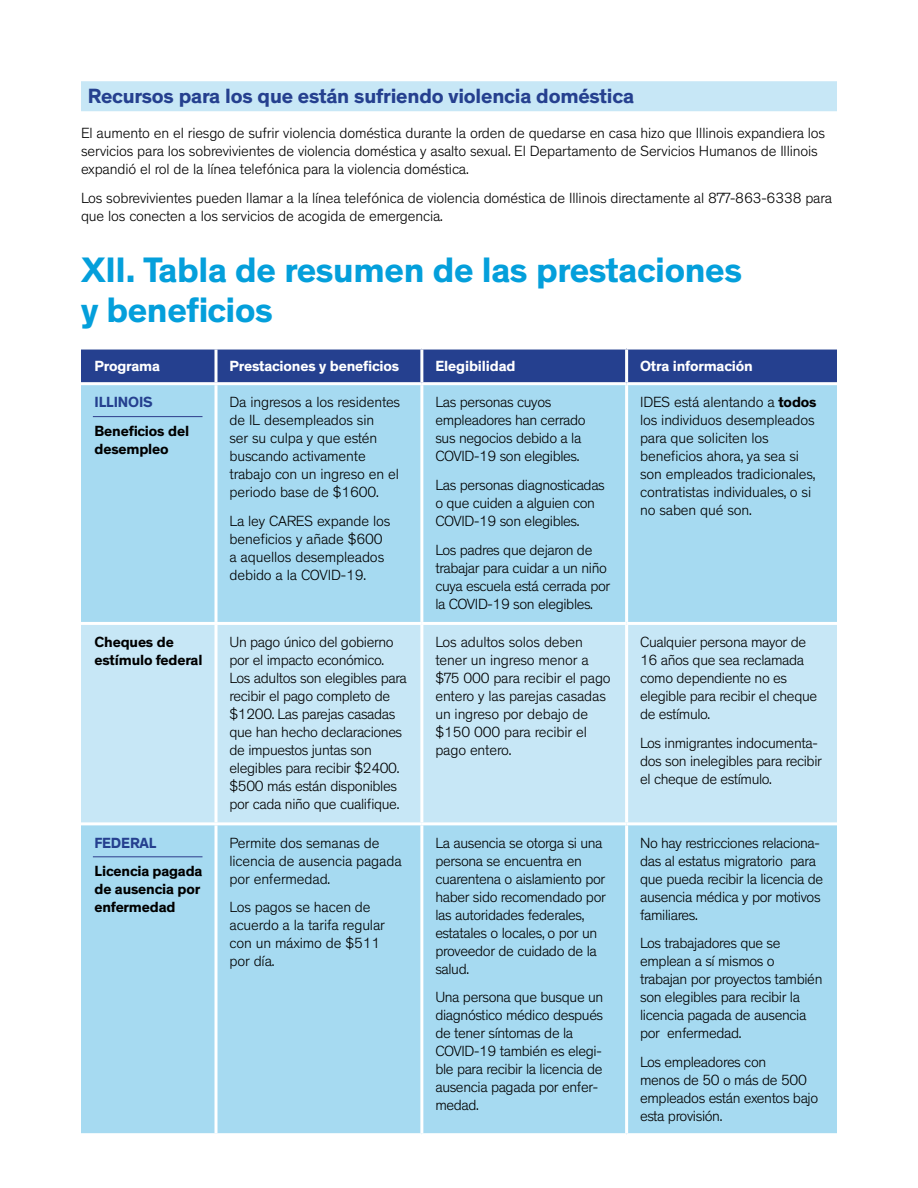
<style>
.page{position:relative;width:918px;height:1188px;background:#fff}
.page>*{position:absolute;margin:0;border:0;box-sizing:border-box;transform-origin:0 0}
.Section_title{font:700 36px/40.5px "Theinhardt";letter-spacing:-.01em;color:#049fdb}
.Level_2_cap_lined{font:700 21px "Theinhardt";letter-spacing:-.01em;color:#25408f}
.t1{font:300 15px/18px "Theinhardt";letter-spacing:-.025em;color:#000}
.t2{font:700 15px/18px "Theinhardt";letter-spacing:-.01em;color:#000}
.t3{font:700 15px "Theinhardt";letter-spacing:-.01em;color:#fff}
.Table_state{font:700 15px "Theinhardt";letter-spacing:-.01em;color:#25408f}
.s1{font-weight:700}
</style>
<div class="page">
<div style="left:81px;top:81px;width:756px;height:30px;background:#c7e7f6"></div>
<div style="left:81px;top:350px;width:756px;height:32px;background:#25408f"></div>
<div style="left:81px;top:385px;width:756px;height:748px;background:#a6daf1"></div>
<div style="left:81px;top:625px;width:756px;height:197px;background:#c7e7f6"></div>
<svg style="left:214px;top:350px;width:4px;height:32px"></svg>
<hr style="left:420px;top:350px;width:3px;height:32px;background:#fff">
<hr style="left:625px;top:350px;width:3px;height:32px;background:#fff">
<svg style="left:214px;top:385px;width:4px;height:237px"></svg>
<hr style="left:420px;top:385px;width:3px;height:237px;background:#fff">
<hr style="left:625px;top:385px;width:3px;height:237px;background:#fff">
<hr style="left:81px;top:622px;width:135px;height:3px;background:#fff">
<hr style="left:216px;top:622px;width:206px;height:3px;background:#fff">
<svg style="left:214px;top:625px;width:4px;height:197px"></svg>
<hr style="left:422px;top:622px;width:205px;height:3px;background:#fff">
<hr style="left:420px;top:625px;width:3px;height:197px;background:#fff">
<hr style="left:627px;top:622px;width:210px;height:3px;background:#fff">
<hr style="left:625px;top:625px;width:3px;height:197px;background:#fff">
<hr style="left:81px;top:822px;width:135px;height:3px;background:#fff">
<hr style="left:216px;top:822px;width:206px;height:3px;background:#fff">
<svg style="left:214px;top:825px;width:4px;height:308px"></svg>
<hr style="left:422px;top:822px;width:205px;height:3px;background:#fff">
<hr style="left:420px;top:825px;width:3px;height:308px;background:#fff">
<hr style="left:627px;top:822px;width:210px;height:3px;background:#fff">
<hr style="left:625px;top:825px;width:3px;height:308px;background:#fff">
<hr style="left:93px;top:416px;width:109px;height:1px;background:#3b4d96">
<hr style="left:93px;top:856px;width:109px;height:1px;background:#3b4d96">
<p class="Level_2_cap_lined" style="left:88px;top:83px;width:548px">Recursos para los que están sufriendo violencia doméstica</p>
<p class="t1" style="left:81px;top:124px;width:746px">El aumento en el riesgo de sufrir violencia doméstica durante la orden de quedarse en casa hizo que Illinois expandiera los servicios para los sobrevivientes de violencia doméstica y asalto sexual. El Departamento de Servicios Humanos de Illinois expandió el rol de la línea telefónica para la violencia doméstica.</p>
<p class="t1" style="left:81px;top:189px;width:753px">Los sobrevivientes pueden llamar a la línea telefónica de violencia doméstica de Illinois directamente al 877-863-6338 para que los conecten a los servicios de acogida de emergencia.</p>
<p class="Section_title" style="left:81px;top:250px;width:663px">XII. Tabla de resumen de las prestaciones y beneficios</p>
<p class="t3" style="left:94px;top:357px;width:67px">Programa</p>
<p class="t3" style="left:230px;top:357px;width:171px">Prestaciones y beneficios</p>
<p class="t3" style="left:435px;top:357px;width:82px">Elegibilidad</p>
<p class="t3" style="left:640px;top:357px;width:114px">Otra información</p>
<p class="Table_state" style="left:94px;top:393px;width:60px">ILLINOIS</p>
<p class="t2" style="left:94px;top:422px;width:96px">Beneficios del desempleo</p>
<p class="t1" style="left:640px;top:394px;width:178px">IDES está alentando a <span class="s1">todos </span>los individuos desempleados para que soliciten los beneficios ahora, ya sea si son empleados tradicionales, contratistas individuales, o si no saben qué son.</p>
<p class="t1" style="left:230px;top:394px;width:172px">Da ingresos a los residentes de IL desempleados sin<br>ser su culpa y que estén buscando activamente trabajo con un ingreso en el periodo base de $1600.</p>
<p class="t1" style="left:230px;top:512px;width:162px">La ley CARES expande los beneficios y añade $600 a aquellos desempleados debido a la COVID-19.</p>
<p class="t1" style="left:435px;top:394px;width:152px">Las personas cuyos empleadores han cerrado sus negocios debido a la<br>COVID-19 son elegibles.</p>
<p class="t1" style="left:435px;top:476px;width:171px">Las personas diagnosticadas o que cuiden a alguien con<br>COVID-19 son elegibles.</p>
<p class="t1" style="left:435px;top:541px;width:176px">Los padres que dejaron de trabajar para cuidar a un niño cuya escuela está cerrada por la COVID-19 son elegibles.</p>
<p class="t2" style="left:94px;top:633px;width:109px">Cheques de estímulo federal</p>
<p class="t1" style="left:230px;top:633px;width:179px">Un pago único del gobierno por el impacto económico.<br>Los adultos son elegibles para recibir el pago completo de $1200. Las parejas casadas que han hecho declaraciones de impuestos juntas son elegibles para recibir $2400. $500 más están disponibles por cada niño que cualifique.</p>
<p class="t1" style="left:435px;top:633px;width:177px">Los adultos solos deben tener un ingreso menor a $75 000 para recibir el pago entero y las parejas casadas un ingreso por debajo de $150 000 para recibir el pago entero.</p>
<p class="t1" style="left:640px;top:633px;width:179px">Cualquier persona mayor de<br>16 años que sea reclamada como dependiente no es elegible para recibir el cheque de estímulo.</p>
<p class="t1" style="left:640px;top:734px;width:183px">Los inmigrantes indocumenta&shy;dos son inelegibles para recibir el cheque de estímulo.</p>
<p class="Table_state" style="left:94px;top:833px;width:63px">FEDERAL</p>
<p class="t2" style="left:94px;top:863px;width:109px">Licencia pagada de ausencia por enfermedad</p>
<p class="t1" style="left:230px;top:834px;width:174px">Permite dos semanas de licencia de ausencia pagada por enfermedad.</p>
<p class="t1" style="left:230px;top:899px;width:157px">Los pagos se hacen de acuerdo a la tarifa regular con un máximo de $511 por día.</p>
<p class="t1" style="left:435px;top:834px;width:172px">La ausencia se otorga si una persona se encuentra en cuarentena o aislamiento por haber sido recomendado por las autoridades federales, estatales o locales, o por un proveedor de cuidado de la salud.</p>
<p class="t1" style="left:435px;top:989px;width:169px">Una persona que busque un diagnóstico médico después de tener síntomas de la<br>COVID-19 también es elegi&shy;ble para recibir la licencia de ausencia pagada por enfer&shy;medad.</p>
<p class="t1" style="left:640px;top:834px;width:185px">No hay restricciones relaciona&shy;das al estatus migratorio para que pueda recibir la licencia de ausencia médica y por motivos familiares.</p>
<p class="t1" style="left:640px;top:935px;width:184px">Los trabajadores que se emplean a sí mismos o trabajan por proyectos también son elegibles para recibir la licencia pagada de ausencia por enfermedad.</p>
<p class="t1" style="left:640px;top:1053px;width:180px">Los empleadores con<br>menos de 50 o más de 500 empleados están exentos bajo esta provisión.</p>
</div>
